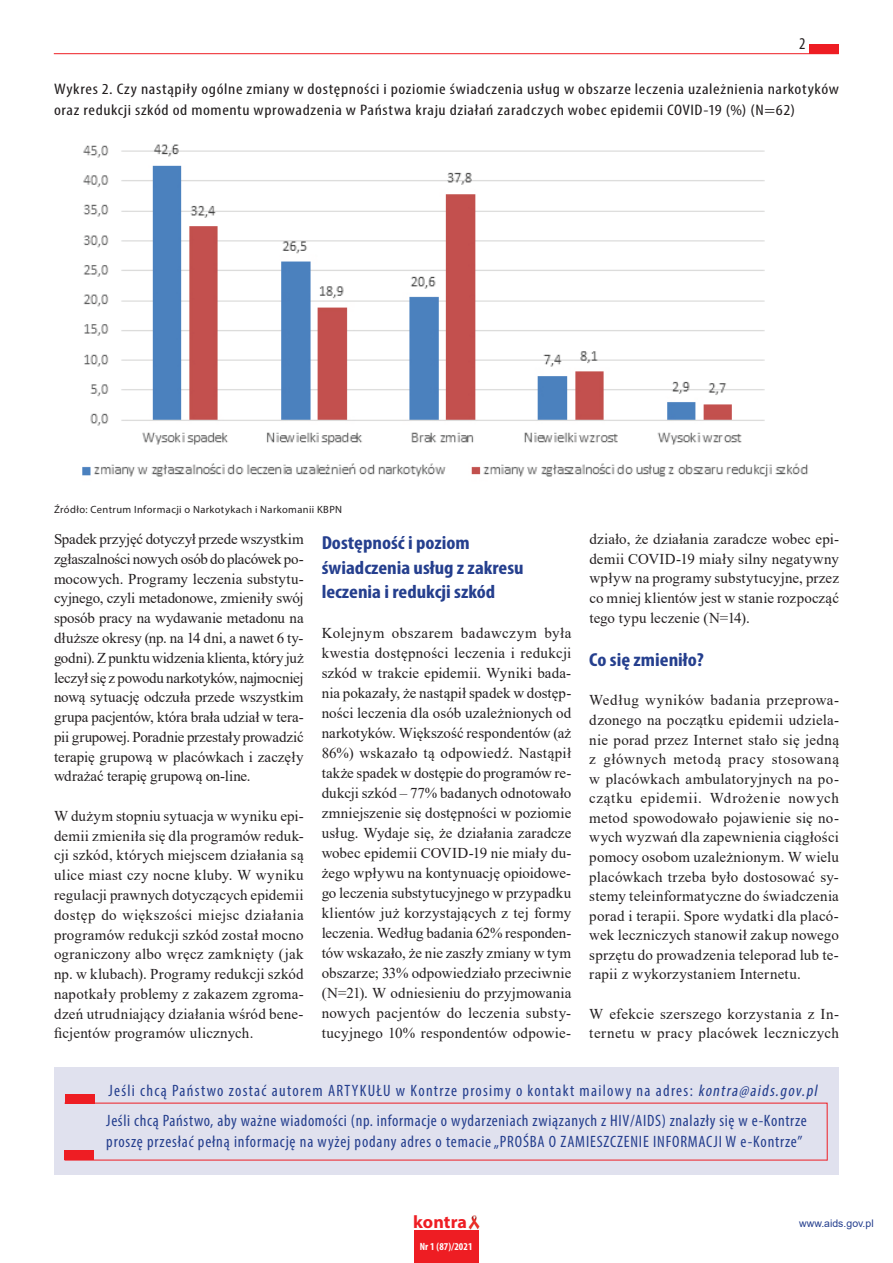
<style>
.page{position:relative;width:893px;height:1263px;background:#fff}
.page>*{position:absolute;margin:0;border:0;box-sizing:border-box;transform-origin:0 0}
.t1{font:700 condensed 18.9px/24.5px "Myriad Pro";color:#253f8e;scale:1.11 1}
.t2{font:700 18px "Myriad Pro";letter-spacing:.005em;color:#ee1d23}
.t3{font:condensed 16.5px/30.6px "Myriad Pro";letter-spacing:.05em;color:#253f8e}
.t4{font:condensed 16.5px "Myriad Pro";color:#231f20}
.t5{font:condensed 15.3px/21px "Myriad Pro";letter-spacing:.035em;color:#231f20;scale:1.18 1}
.t6{font:15px/19.8px "Times New Roman";letter-spacing:.015em;color:#231f20;text-align:justify}
.t7{font:10.5px "Myriad Pro";letter-spacing:.035em;color:#231f20}
.t8{font:10.5px "Arial";color:#253f8e}
.t9{font:700 condensed 10.5px "Myriad Pro";letter-spacing:.01em;color:#fff}
.s1{font-style:italic}
</style>
<div class="page">
<div style="left:414px;top:1230px;width:65px;height:33px;background:#ee1d23"></div>
<img style="left:468px;top:1215px;width:11px;height:14px">
<hr style="left:54px;top:53px;width:785px;height:1px;background:#ee1d23">
<div style="left:809px;top:44px;width:30px;height:10px;background:#ee1d23"></div>
<div style="left:54px;top:1067px;width:785px;height:108px;background:#e0e1ee"></div>
<svg style="left:64px;top:1102px;width:764px;height:59px"></svg>
<div style="left:65px;top:1093px;width:30px;height:10px;background:#ee1d23"></div>
<img style="left:82px;top:144px;width:726px;height:333px">
<p class="t4" style="left:799px;top:33px;width:8px">2</p>
<p class="t5" style="left:54px;top:79px;width:667px">Wykres 2. Czy nastąpiły ogólne zmiany w dostępności i poziomie świadczenia usług w obszarze leczenia uzależnienia narkotyków oraz redukcji szkód od momentu wprowadzenia w Państwa kraju działań zaradczych wobec epidemii COVID-19 (%) (N=62)</p>
<p class="t7" style="left:54px;top:503px;width:290px">Źródło: Centrum Informacji o Narkotykach i Narkomanii KBPN</p>
<p class="t6" style="left:54px;top:529px;width:251px">Spadek przyjęć dotyczył przede wszystkim zgłaszalności nowych osób do placówek po&shy;mocowych. Programy leczenia substytu&shy;cyjnego, czyli metadonowe, zmieniły swój sposób pracy na wydawanie metadonu na dłuższe okresy (np. na 14 dni, a nawet 6 ty&shy;godni). Z punktu widzenia klienta, który już leczył się z powodu narkotyków, najmocniej nową sytuację odczuła przede wszystkim grupa pacjentów, która brała udział w tera&shy;pii grupowej. Poradnie przestały prowadzić terapię grupową w placówkach i zaczęły wdrażać terapię grupową on-line.</p>
<p class="t6" style="left:54px;top:805px;width:251px">W dużym stopniu sytuacja w wyniku epi&shy;demii zmieniła się dla programów reduk&shy;cji szkód, których miejscem działania są ulice miast czy nocne kluby. W wyniku regulacji prawnych dotyczących epidemii dostęp do większości miejsc działania programów redukcji szkód został mocno ograniczony albo wręcz zamknięty (jak np. w klubach). Programy redukcji szkód napotkały problemy z zakazem zgroma&shy;dzeń utrudniający działania wśród bene&shy;ficjentów programów ulicznych.</p>
<p class="t1" style="left:322px;top:530px;width:183px">Dostępność i poziom świadczenia usług z zakresu leczenia i redukcji szkód</p>
<p class="t6" style="left:322px;top:623px;width:251px">Kolejnym obszarem badawczym była kwestia dostępności leczenia i redukcji szkód w trakcie epidemii. Wyniki bada&shy;nia pokazały, że nastąpił spadek w dostęp&shy;ności leczenia dla osób uzależnionych od narkotyków. Większość respondentów (aż 86%) wskazało tą odpowiedź. Nastąpił także spadek w dostępie do programów re&shy;dukcji szkód – 77% badanych odnotowało zmniejszenie się dostępności w poziomie usług. Wydaje się, że działania zaradcze wobec epidemii COVID-19 nie miały du&shy;żego wpływu na kontynuację opioidowe&shy;go leczenia substytucyjnego w przypadku klientów już korzystających z tej formy leczenia. Według badania 62% responden&shy;tów wskazało, że nie zaszły zmiany w tym obszarze; 33% odpowiedziało przeciwnie (N=21). W odniesieniu do przyjmowania nowych pacjentów do leczenia substy&shy;tucyjnego 10% respondentów odpowie-</p>
<p class="t6" style="left:589px;top:529px;width:251px">działo, że działania zaradcze wobec epi&shy;demii COVID-19 miały silny negatywny wpływ na programy substytucyjne, przez co mniej klientów jest w stanie rozpocząć tego typu leczenie (N=14).</p>
<p class="t1" style="left:589px;top:647px;width:105px">Co się zmieniło?</p>
<p class="t6" style="left:589px;top:690px;width:251px">Według wyników badania przeprowa&shy;dzonego na początku epidemii udziela&shy;nie porad przez Internet stało się jedną z głównych metodą pracy stosowaną w placówkach ambulatoryjnych na po&shy;czątku epidemii. Wdrożenie nowych metod spowodowało pojawienie się no&shy;wych wyzwań dla zapewnienia ciągłości pomocy osobom uzależnionym. W wielu placówkach trzeba było dostosować sy&shy;stemy teleinformatyczne do świadczenia porad i terapii. Spore wydatki dla placó&shy;wek leczniczych stanowił zakup nowego sprzętu do prowadzenia teleporad lub te&shy;rapii z wykorzystaniem Internetu.</p>
<p class="t6" style="left:589px;top:1003px;width:251px">W efekcie szerszego korzystania z In&shy;ternetu w pracy placówek leczniczych</p>
<p class="t3" style="left:106px;top:1075px;width:716px">Jeśli chcą Państwo zostać autorem ARTYKUŁU w Kontrze prosimy o kontakt mailowy na adres: <span class="s1">kontra@aids.gov.pl<br></span>Jeśli chcą Państwo, aby ważne wiadomości (np. informacje o wydarzeniach związanych z HIV/AIDS) znalazły się w e-Kontrze</p>
<p class="t3" style="left:106px;top:1126px;width:698px">proszę przesłać pełną informację na wyżej podany adres o temacie „PROŚBA O ZAMIESZCZENIE INFORMACJI W e-Kontrze”</p>
<p class="t2" style="left:413px;top:1210px;width:55px">kontra</p>
<p class="t9" style="left:420px;top:1240px;width:54px">Nr 1 (87)/2021</p>
<p class="t8" style="left:799px;top:1216px;width:76px">www.aids.gov.pl</p>
</div>
